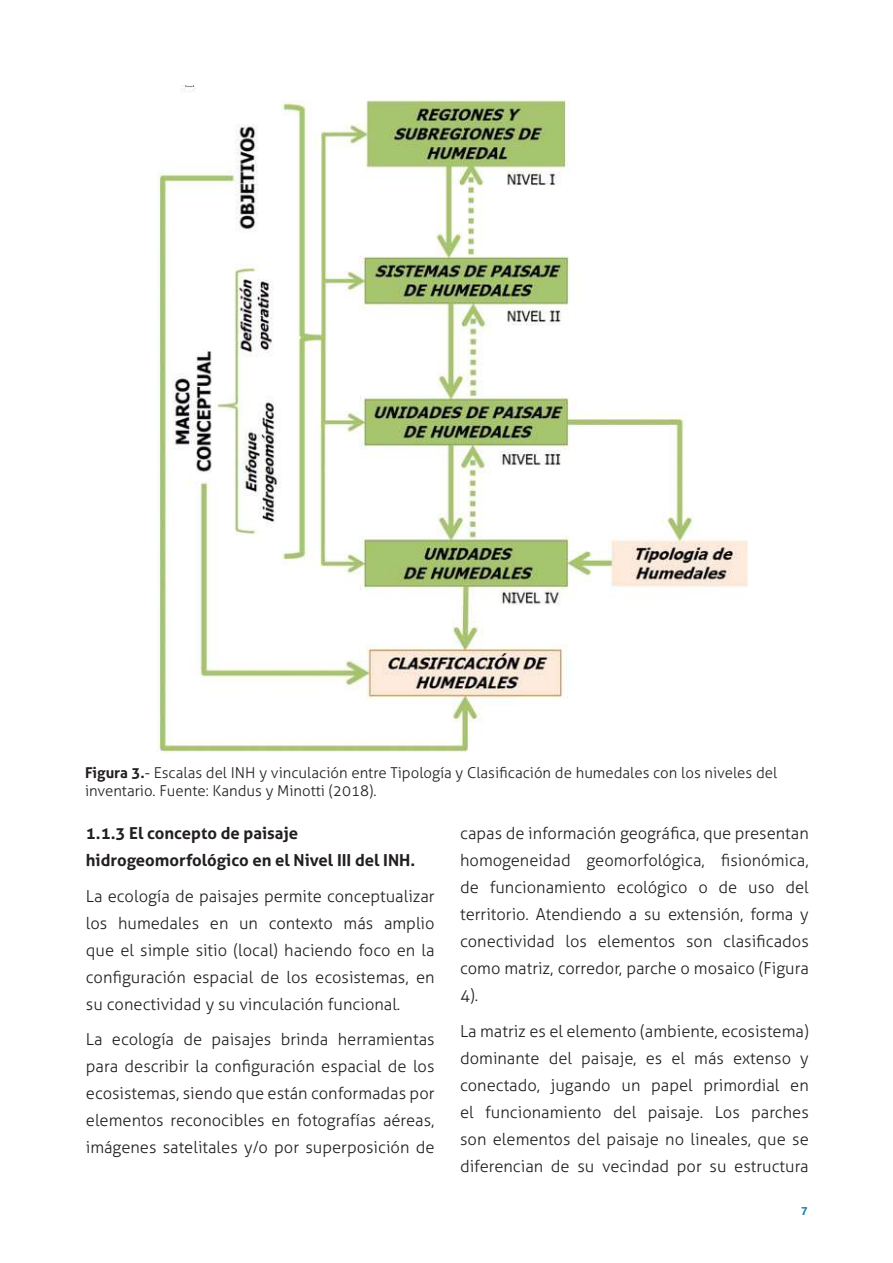
<style>
.page{position:relative;width:893px;height:1263px;background:#fff}
.page>*{position:absolute;margin:0;border:0;box-sizing:border-box;transform-origin:0 0}
.t1{font:300 16.5px/27px "Aller";color:#231f20;text-align:justify}
.t2{font:700 16.5px/27px "Aller";color:#231f20}
.t3{font:300 15px/18px "Aller";color:#231f20}
.t4{font:12px "Acumin Variable Concept";color:#1883ac}
.s1{font-weight:700}
</style>
<div class="page">
<img style="left:157px;top:85px;width:591px;height:668px">
<p class="t3" style="left:85px;top:764px;width:694px"><span class="s1">Figura 3.</span>- Escalas del INH y vinculación entre Tipología y Clasificación de humedales con los niveles del inventario. Fuente: Kandus y Minotti (2018).</p>
<p class="t2" style="left:86px;top:820px;width:331px">1.1.3 El concepto de paisaje hidrogeomorfológico en el Nivel III del INH.</p>
<p class="t1" style="left:86px;top:882px;width:350px">La ecología de paisajes permite conceptualizar los humedales en un contexto más amplio que el simple sitio (local) haciendo foco en la configuración espacial de los ecosistemas, en su conectividad y su vinculación funcional.</p>
<p class="t1" style="left:86px;top:1026px;width:350px">La ecología de paisajes brinda herramientas para describir la configuración espacial de los ecosistemas, siendo que están conformadas por elementos reconocibles en fotografías aéreas, imágenes satelitales y/o por superposición de</p>
<p class="t1" style="left:460px;top:820px;width:350px">capas de información geográfica, que presentan homogeneidad geomorfológica, fisionómica, de funcionamiento ecológico o de uso del territorio. Atendiendo a su extensión, forma y conectividad los elementos son clasificados como matriz, corredor, parche o mosaico (Figura 4).</p>
<p class="t1" style="left:460px;top:1017px;width:350px">La matriz es el elemento (ambiente, ecosistema) dominante del paisaje, es el más extenso y conectado, jugando un papel primordial en el funcionamiento del paisaje. Los parches son elementos del paisaje no lineales, que se diferencian de su vecindad por su estructura</p>
<p class="t4" style="left:802px;top:1202px;width:7px">7</p>
</div>
